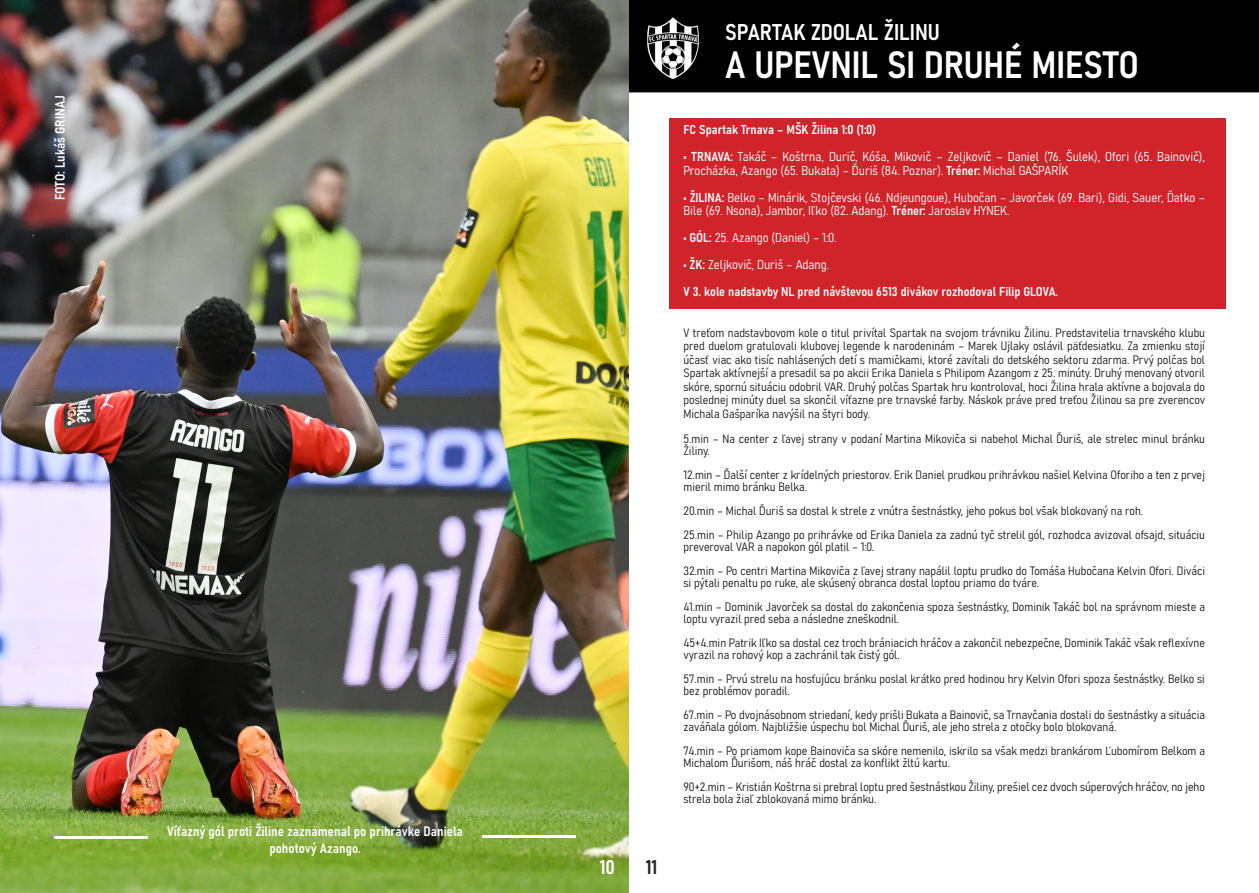
<style>
.page{position:relative;width:1259px;height:893px;background:#fff}
.page>*{position:absolute;margin:0;border:0;box-sizing:border-box;transform-origin:0 0}
.t1{font:37.5px "Bahnschrift";color:#fff}
.t2{font:22.5px "Bahnschrift";color:#fff}
.t3{font:19.5px "Bahnschrift";color:#fff}
.t4{font:19.5px "Bahnschrift";color:#231f20}
.t5{font:13.5px "Bahnschrift";color:#fff}
.t6{font:12.75px/13.5px "Bahnschrift";color:#fff}
.t7{font:12px/12px "Bahnschrift";color:#231f20}
</style>
<div class="page">
<img style="left:0;top:0;width:629px;height:893px">
<img style="left:629px;top:0;width:630px;height:309px">
<div style="left:669px;top:118px;width:557px;height:190px;background:#d1232a"></div>
<hr style="left:483px;top:835px;width:93px;height:3px;background:#fff">
<hr style="left:54px;top:836px;width:93px;height:3px;background:#fff">
<p class="t5" style="left:50px;top:200px;width:107px;rotate:-90deg">FOTO: Lukáš GRINAJ</p>
<p class="t5" style="left:167px;top:821px;width:297px">Víťazný gól proti Žiline zaznamenal po prihrávke Daniela</p>
<p class="t5" style="left:269px;top:838px;width:93px">pohotový Azango.</p>
<p class="t3" style="left:600px;top:852px;width:17px">10</p>
<p class="t4" style="left:646px;top:852px;width:13px">11</p>
<p class="t2" style="left:725px;top:15px;width:216px">SPARTAK ZDOLAL ŽILINU</p>
<p class="t1" style="left:725px;top:36px;width:415px">A UPEVNIL SI DRUHÉ MIESTO</p>
<p class="t6" style="left:683px;top:122px;width:194px">FC Spartak Trnava – MŠK Žilina 1:0 (1:0)</p>
<p class="t6" style="left:683px;top:149px;width:523px">• TRNAVA: Takáč – Koštrna, Durič, Kóša, Mikovič – Zeljkovič – Daniel (76. Šulek), Ofori (65. Bainovič),<br>Procházka, Azango (65. Bukata) – Ďuriš (84. Poznar). Tréner: Michal GAŠPARÍK</p>
<p class="t6" style="left:683px;top:190px;width:523px">• ŽILINA: Belko – Minárik, Stojčevski (46. Ndjeungoue), Hubočan – Javorček (69. Bari), Gidi, Sauer, Ďatko –<br>Bile (69. Nsona), Jambor, Iľko (82. Adang). Tréner: Jaroslav HYNEK.</p>
<p class="t6" style="left:683px;top:230px;width:155px">• GÓL: 25. Azango (Daniel) – 1:0.</p>
<p class="t6" style="left:683px;top:257px;width:147px">• ŽK: Zeljkovič, Duriš – Adang.</p>
<p class="t6" style="left:683px;top:284px;width:376px">V 3. kole nadstavby NL pred návštevou 6513 divákov rozhodoval Filip GLOVA.</p>
<p class="t7" style="left:683px;top:325px;width:523px;line-height:13.5px;text-align:justify">V treťom nadstavbovom kole o titul privítal Spartak na svojom trávniku Žilinu. Predstavitelia trnavského klubu pred duelom gratulovali klubovej legende k narodeninám – Marek Ujlaky oslávil päťdesiatku. Za zmienku stojí účasť viac ako tisíc nahlásených detí s mamičkami, ktoré zavítali do detského sektoru zdarma. Prvý polčas bol Spartak aktívnejší a presadil sa po akcii Erika Daniela s Philipom Azangom z 25. minúty. Druhý menovaný otvoril skóre, spornú situáciu odobril VAR. Druhý polčas Spartak hru kontroloval, hoci Žilina hrala aktívne a bojovala do poslednej minúty duel sa skončil víťazne pre trnavské farby. Náskok práve pred treťou Žilinou sa pre zverencov Michala Gašparíka navýšil na štyri body.</p>
<p class="t7" style="left:683px;top:432px;width:523px">5.min – Na center z ľavej strany v podaní Martina Mikoviča si nabehol Michal Ďuriš, ale strelec minul bránku<br>Žiliny.</p>
<p class="t7" style="left:683px;top:468px;width:523px">12.min – Ďalší center z krídelných priestorov. Erik Daniel prudkou prihrávkou našiel Kelvina Oforiho a ten z prvej mieril mimo bránku Belka.</p>
<p class="t7" style="left:683px;top:504px;width:461px">20.min – Michal Ďuriš sa dostal k strele z vnútra šestnástky, jeho pokus bol však blokovaný na roh.</p>
<p class="t7" style="left:683px;top:528px;width:523px">25.min – Philip Azango po prihrávke od Erika Daniela za zadnú tyč strelil gól, rozhodca avizoval ofsajd, situáciu preveroval VAR a napokon gól platil – 1:0.</p>
<p class="t7" style="left:683px;top:564px;width:523px">32.min – Po centri Martina Mikoviča z ľavej strany napálil loptu prudko do Tomáša Hubočana Kelvin Ofori. Diváci si pýtali penaltu po ruke, ale skúsený obranca dostal loptou priamo do tváre.</p>
<p class="t7" style="left:683px;top:600px;width:523px">41.min – Dominik Javorček sa dostal do zakončenia spoza šestnástky, Dominik Takáč bol na správnom mieste a loptu vyrazil pred seba a následne zneškodnil.</p>
<p class="t7" style="left:683px;top:636px;width:523px">45+4.min Patrik Iľko sa dostal cez troch brániacich hráčov a zakončil nebezpečne, Dominik Takáč však reflexívne vyrazil na rohový kop a zachránil tak čistý gól.</p>
<p class="t7" style="left:683px;top:672px;width:523px">57.min – Prvú strelu na hosťujúcu bránku poslal krátko pred hodinou hry Kelvin Ofori spoza šestnástky. Belko si bez problémov poradil.</p>
<p class="t7" style="left:683px;top:708px;width:523px">67.min – Po dvojnásobnom striedaní, kedy prišli Bukata a Bainovič, sa Trnavčania dostali do šestnástky a situácia zaváňala gólom. Najbližšie úspechu bol Michal Ďuriš, ale jeho strela z otočky bolo blokovaná.</p>
<p class="t7" style="left:683px;top:744px;width:523px">74.min – Po priamom kope Bainoviča sa skóre nemenilo, iskrilo sa však medzi brankárom Ľubomírom Belkom a<br>Michalom Ďurišom, náš hráč dostal za konflikt žltú kartu.</p>
<p class="t7" style="left:683px;top:780px;width:523px">90+2.min – Kristián Koštrna si prebral loptu pred šestnástkou Žiliny, prešiel cez dvoch súperových hráčov, no jeho strela bola žiaľ zblokovaná mimo bránku.</p>
</div>
